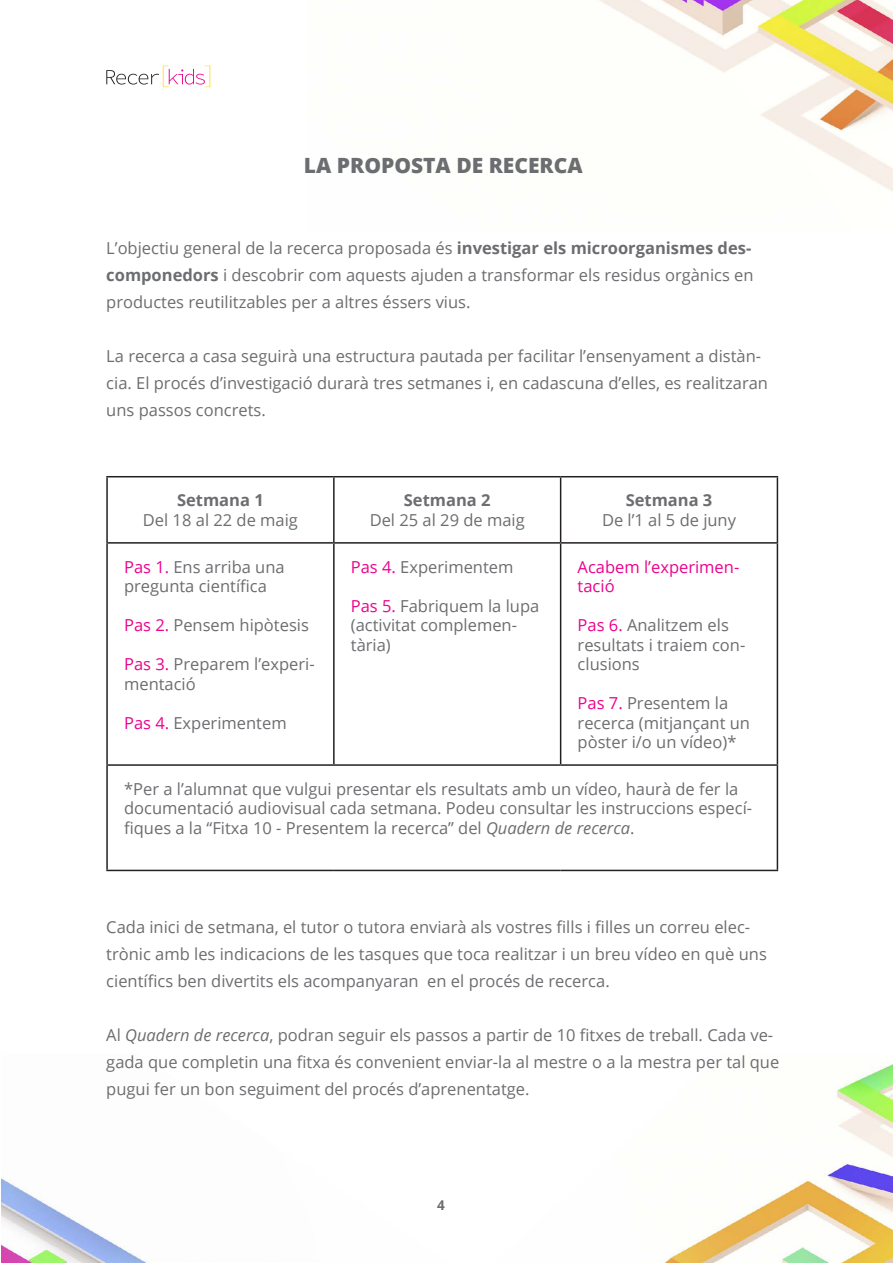
<style>
.page{position:relative;width:893px;height:1263px;background:#fff}
.page>*{position:absolute;margin:0;border:0;box-sizing:border-box;transform-origin:0 0}
.t1{font:800 21px "Open Sans";color:#6c6d70}
.t2{font:16.5px/19.5px "Open Sans";color:#6c6d70}
.t3{font:700 16.5px "Open Sans";color:#6c6d70}
.t4{font:16.5px/19.5px "Open Sans";color:#ed028c}
.t5{font:700 13.5px "Open Sans";color:#6c6d70}
.s1{font-weight:700}
.s2{color:#ed028c}
.s3{font-style:italic}
</style>
<div class="page">
<img style="left:1px;top:1062px;width:892px;height:201px">
<svg style="left:106px;top:66px;width:104px;height:21px"></svg>
<img style="left:599px;top:0;width:294px;height:192px">
<hr style="left:106px;top:476px;width:228px;height:1px;background:#231f20">
<hr style="left:106px;top:477px;width:2px;height:65px;background:#231f20">
<hr style="left:334px;top:476px;width:227px;height:1px;background:#231f20">
<hr style="left:333px;top:477px;width:2px;height:65px;background:#231f20">
<hr style="left:561px;top:476px;width:217px;height:1px;background:#231f20">
<hr style="left:560px;top:477px;width:1px;height:65px;background:#231f20">
<hr style="left:777px;top:477px;width:1px;height:65px;background:#231f20">
<hr style="left:106px;top:542px;width:228px;height:2px;background:#231f20">
<hr style="left:106px;top:544px;width:2px;height:220px;background:#231f20">
<hr style="left:334px;top:542px;width:227px;height:2px;background:#231f20">
<hr style="left:333px;top:544px;width:2px;height:220px;background:#231f20">
<hr style="left:561px;top:542px;width:217px;height:2px;background:#231f20">
<hr style="left:560px;top:544px;width:1px;height:220px;background:#231f20">
<hr style="left:777px;top:544px;width:1px;height:220px;background:#231f20">
<hr style="left:106px;top:764px;width:228px;height:2px;background:#231f20">
<hr style="left:106px;top:766px;width:2px;height:104px;background:#231f20">
<hr style="left:334px;top:764px;width:227px;height:2px;background:#231f20">
<hr style="left:561px;top:764px;width:217px;height:2px;background:#231f20">
<hr style="left:777px;top:766px;width:1px;height:104px;background:#231f20">
<hr style="left:106px;top:870px;width:228px;height:1px;background:#231f20">
<hr style="left:334px;top:870px;width:227px;height:1px;background:#231f20">
<hr style="left:561px;top:870px;width:217px;height:1px;background:#231f20">
<p class="t1" style="left:304px;top:149px;width:280px">LA PROPOSTA DE RECERCA</p>
<p class="t2" style="left:106px;top:234px;width:649px;line-height:27px">L’objectiu general de la recerca proposada és <span class="s1">investigar els microorganismes des&shy;componedors</span> i descobrir com aquests ajuden a transformar els residus orgànics en productes reutilitzables per a altres éssers vius.</p>
<p class="t2" style="left:106px;top:342px;width:663px;line-height:27px">La recerca a casa seguirà una estructura pautada per facilitar l’ensenyament a distàn&shy;cia. El procés d’investigació durarà tres setmanes i, en cadascuna d’elles, es realitzaran uns passos concrets.</p>
<p class="t3" style="left:177px;top:489px;width:88px">Setmana 1</p>
<p class="t2" style="left:143px;top:510px;width:157px">Del 18 al 22 de maig</p>
<p class="t3" style="left:404px;top:489px;width:88px">Setmana 2</p>
<p class="t2" style="left:370px;top:510px;width:157px">Del 25 al 29 de maig</p>
<p class="t3" style="left:626px;top:489px;width:88px">Setmana 3</p>
<p class="t2" style="left:602px;top:510px;width:136px">De l’1 al 5 de juny</p>
<p class="t4" style="left:578px;top:556px;width:163px">Acabem l’experimen&shy;tació</p>
<p class="t2" style="left:578px;top:615px;width:169px"><span class="s2">Pas 6.</span> Analitzem els resultats i traiem con&shy;clusions</p>
<p class="t2" style="left:578px;top:693px;width:174px"><span class="s2">Pas 7.</span> Presentem la recerca (mitjançant un pòster i/o un vídeo)*</p>
<p class="t2" style="left:124px;top:778px;width:630px">*Per a l’alumnat que vulgui presentar els resultats amb un vídeo, haurà de fer la documentació audiovisual cada setmana. Podeu consultar les instruccions especí&shy;fiques a la “Fitxa 10 - Presentem la recerca” del <span class="s3">Quadern de recerca</span>.</p>
<p class="t2" style="left:124px;top:556px;width:162px"><span class="s2">Pas 1.</span> Ens arriba una pregunta científica</p>
<p class="t2" style="left:124px;top:615px;width:186px"><span class="s2">Pas 2.</span> Pensem hipòtesis</p>
<p class="t2" style="left:124px;top:654px;width:192px"><span class="s2">Pas 3.</span> Preparem l’experi&shy;mentació</p>
<p class="t2" style="left:124px;top:712px;width:164px"><span class="s2">Pas 4.</span> Experimentem</p>
<p class="t2" style="left:351px;top:556px;width:164px"><span class="s2">Pas 4.</span> Experimentem</p>
<p class="t2" style="left:351px;top:595px;width:190px"><span class="s2">Pas 5.</span> Fabriquem la lupa (activitat complemen&shy;tària)</p>
<p class="t2" style="left:106px;top:913px;width:662px;line-height:27px">Cada inici de setmana, el tutor o tutora enviarà als vostres fills i filles un correu elec&shy;trònic amb les indicacions de les tasques que toca realitzar i un breu vídeo en què uns científics ben divertits els acompanyaran en el procés de recerca.</p>
<p class="t2" style="left:106px;top:1021px;width:674px;line-height:27px">Al <span class="s3">Quadern de recerca</span>, podran seguir els passos a partir de 10 fitxes de treball. Cada ve&shy;gada que completin una fitxa és convenient enviar-la al mestre o a la mestra per tal que pugui fer un bon seguiment del procés d’aprenentatge.</p>
<p class="t5" style="left:437px;top:1195px;width:9px">4</p>
</div>
